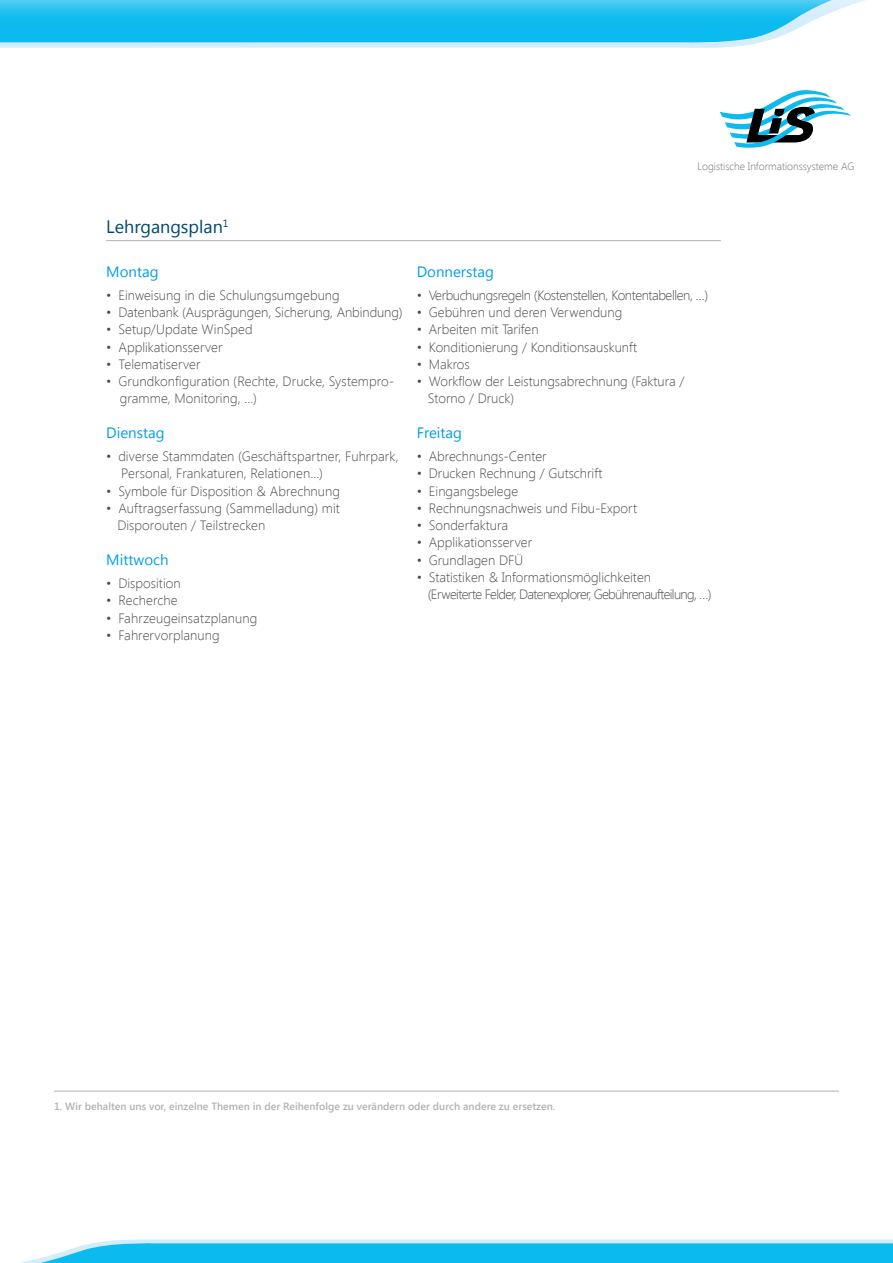
<style>
.page{position:relative;width:893px;height:1263px;background:#fff}
.page>*{position:absolute;margin:0;border:0;box-sizing:border-box;transform-origin:0 0}
.t1{font:18px "Segoe UI";color:#00486f}
.t2{font:15px "Segoe UI";color:#009fe3}
.t3{font:300 13.5px "Segoe UI";color:#4a4a49}
.t4{font:300 13.5px "Segoe UI";letter-spacing:-.05em;color:#4a4a49}
.t5{font:300 13.5px "Segoe UI";letter-spacing:-.03em;color:#4a4a49}
.t6{font:600 10.5px "Segoe UI";color:#b3b2b2}
.t7{font:300 10.5px "Segoe UI";color:#706f6f}
</style>
<div class="page">
<svg style="left:0;top:24px;width:806px;height:24px;background:#44c9f2"></svg>
<svg style="left:0;top:0;width:865px;height:24px;background:#33c5f1"></svg>
<svg style="left:20px;top:1239px;width:873px;height:24px;background:#3dc8f2"></svg>
<svg style="left:720px;top:90px;width:131px;height:58px"></svg>
<hr style="left:106px;top:240px;width:615px;height:1px;background:#b3b2b2">
<hr style="left:54px;top:1091px;width:785px;height:1px;background:#b3b2b2">
<p class="t7" style="left:697px;top:159px;width:159px">Logistische Informationssysteme AG</p>
<p class="t1" style="left:106px;top:215px;width:124px">Lehrgangsplan<sup>1</sup></p>
<p class="t2" style="left:106px;top:261px;width:54px">Montag</p>
<p class="t3" style="left:106px;top:286px;width:235px">• Einweisung in die Schulungsumgebung</p>
<p class="t3" style="left:106px;top:303px;width:298px">• Datenbank (Ausprägungen, Sicherung, Anbindung)</p>
<p class="t3" style="left:106px;top:320px;width:148px">• Setup/Update WinSped</p>
<p class="t3" style="left:106px;top:338px;width:118px">• Applikationsserver</p>
<p class="t3" style="left:106px;top:355px;width:96px">• Telematiserver</p>
<p class="t3" style="left:106px;top:372px;width:289px">• Grundkonfiguration (Rechte, Drucke, Systempro-</p>
<p class="t3" style="left:120px;top:389px;width:139px">gramme, Monitoring, …)</p>
<p class="t2" style="left:106px;top:422px;width:60px">Dienstag</p>
<p class="t3" style="left:106px;top:447px;width:294px">• diverse Stammdaten (Geschäftspartner, Fuhrpark,</p>
<p class="t3" style="left:121px;top:464px;width:203px">Personal, Frankaturen, Relationen…)</p>
<p class="t3" style="left:106px;top:482px;width:235px">• Symbole für Disposition &amp; Abrechnung</p>
<p class="t3" style="left:106px;top:499px;width:235px">• Auftragserfassung (Sammelladung) mit</p>
<p class="t3" style="left:117px;top:516px;width:149px">Disporouten / Teilstrecken</p>
<p class="t2" style="left:106px;top:549px;width:64px">Mittwoch</p>
<p class="t3" style="left:106px;top:574px;width:76px">• Disposition</p>
<p class="t3" style="left:106px;top:591px;width:73px">• Recherche</p>
<p class="t3" style="left:106px;top:608px;width:153px">• Fahrzeugeinsatzplanung</p>
<p class="t3" style="left:106px;top:626px;width:115px">• Fahrervorplanung</p>
<p class="t2" style="left:417px;top:261px;width:79px">Donnerstag</p>
<p class="t5" style="left:417px;top:286px;width:293px">• Verbuchungsregeln (Kostenstellen, Kontentabellen, …)</p>
<p class="t3" style="left:417px;top:303px;width:207px">• Gebühren und deren Verwendung</p>
<p class="t3" style="left:417px;top:320px;width:123px">• Arbeiten mit Tarifen</p>
<p class="t3" style="left:417px;top:338px;width:222px">• Konditionierung / Konditionsauskunft</p>
<p class="t3" style="left:417px;top:355px;width:55px">• Makros</p>
<p class="t3" style="left:417px;top:372px;width:269px">• Workflow der Leistungsabrechnung (Faktura /</p>
<p class="t3" style="left:428px;top:389px;width:88px">Storno / Druck)</p>
<p class="t2" style="left:417px;top:422px;width:47px">Freitag</p>
<p class="t3" style="left:417px;top:447px;width:131px">• Abrechnungs-Center</p>
<p class="t3" style="left:417px;top:464px;width:187px">• Drucken Rechnung / Gutschrift</p>
<p class="t3" style="left:417px;top:482px;width:103px">• Eingangsbelege</p>
<p class="t3" style="left:417px;top:499px;width:222px">• Rechnungsnachweis und Fibu-Export</p>
<p class="t3" style="left:417px;top:516px;width:93px">• Sonderfaktura</p>
<p class="t3" style="left:417px;top:533px;width:117px">• Applikationsserver</p>
<p class="t3" style="left:417px;top:551px;width:108px">• Grundlagen DFÜ</p>
<p class="t3" style="left:417px;top:568px;width:236px">• Statistiken &amp; Informationsmöglichkeiten</p>
<p class="t4" style="left:428px;top:585px;width:285px">(Erweiterte Felder, Datenexplorer, Gebührenaufteilung, …)</p>
<p class="t6" style="left:54px;top:1098px;width:503px">1. Wir behalten uns vor, einzelne Themen in der Reihenfolge zu verändern oder durch andere zu ersetzen.</p>
</div>
